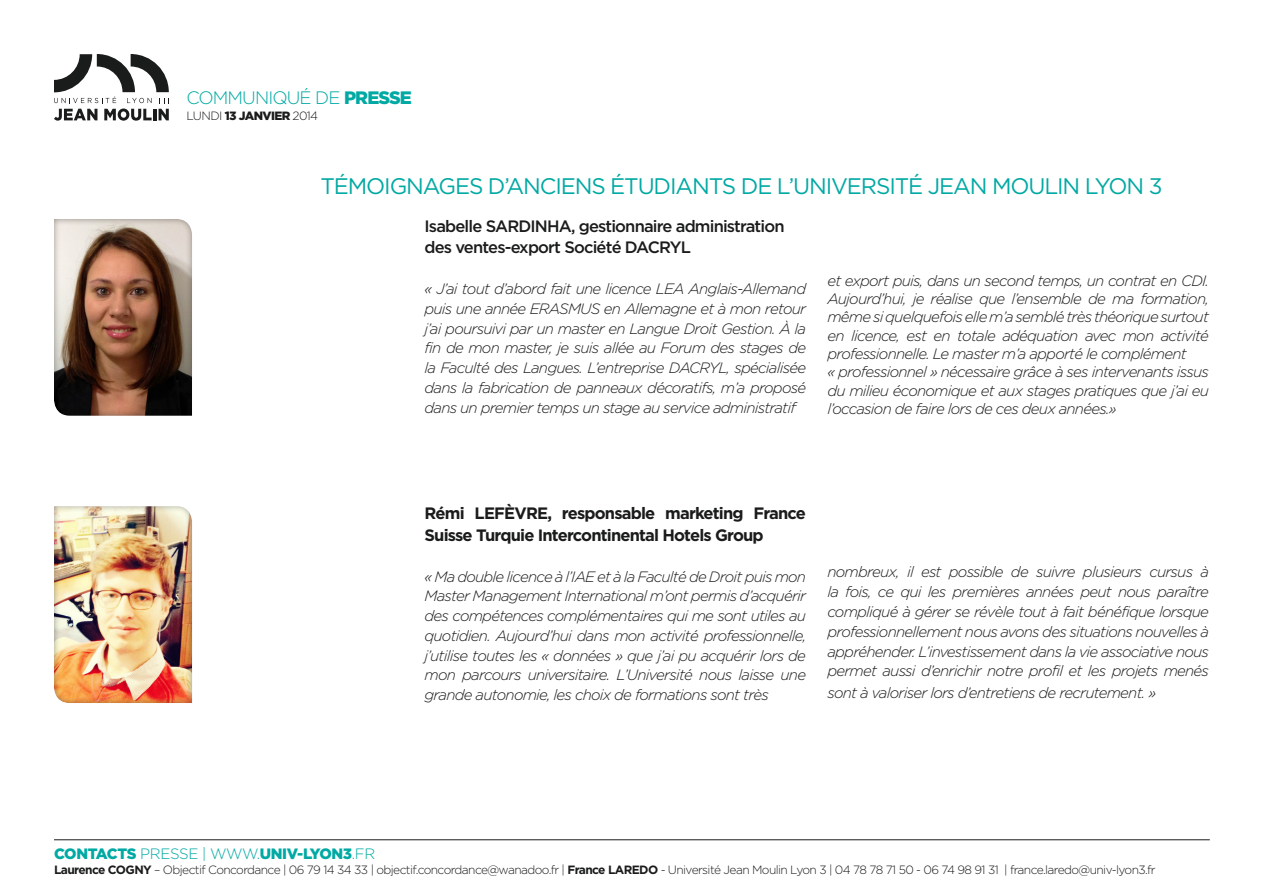
<style>
.page{position:relative;width:1263px;height:893px;background:#fff}
.page>*{position:absolute;margin:0;border:0;box-sizing:border-box;transform-origin:0 0}
.Sous-titre{font:22.5px "Gotham";letter-spacing:-.05em;color:#00a9a3}
.t1{font:300 18px "Gotham";letter-spacing:-.05em;color:#00a9a3}
.Texte{font:700 16.5px/21.5px "Gotham";letter-spacing:-.05em;color:#1a1b1b}
.Texte-2{font:500 16.5px "Gotham";letter-spacing:-.05em;color:#1a1b1b}
.Texte-3{font:italic 300 15px/19.6px "Gotham";letter-spacing:-.05em;color:#1a1b1b;text-align:justify}
.t2{font:900 15px "Gotham";letter-spacing:-.025em;color:#00a9a3}
.t3{font:300 12px "Gotham";letter-spacing:-.05em;color:#1a1b1b}
.s1{font-weight:900}
.s2{font-weight:300}
.s3{font-weight:700}
</style>
<div class="page">
<hr style="left:54px;top:839px;width:1156px;height:1px;background:#1a1b1b">
<svg style="left:54px;top:54px;width:115px;height:49px"></svg>
<svg style="left:54px;top:109px;width:43px;height:12px"></svg>
<svg style="left:104px;top:109px;width:65px;height:12px"></svg>
<div style="left:52px;top:216px;width:142px;height:200px;background:#231f20;opacity:.5"></div>
<div style="left:52px;top:504px;width:142px;height:200px;background:#231f20;opacity:.5"></div>
<p class="t1" style="left:186px;top:87px;width:227px">COMMUNIQUÉ DE <span class="s1">PRESSE</span></p>
<p class="t3" style="left:186px;top:109px;width:133px">LUNDI <span class="s1">13 JANVIER</span> 2014</p>
<p class="Sous-titre" style="left:320px;top:174px;width:843px">TÉMOIGNAGES D’ANCIENS ÉTUDIANTS DE L’UNIVERSITÉ JEAN MOULIN LYON 3</p>
<p class="Texte-2" style="left:424px;top:216px;width:362px">Isabelle SARDINHA, gestionnaire administration</p>
<p class="Texte-2" style="left:424px;top:238px;width:268px">des ventes-export Société DACRYL</p>
<p class="Texte-3" style="left:424px;top:279px;width:383px">« J’ai tout d’abord fait une licence LEA Anglais-Allemand puis une année ERASMUS en Allemagne et à mon retour j’ai poursuivi par un master en Langue Droit Gestion. À la fin de mon master, je suis allée au Forum des stages de la Faculté des Langues. L’entreprise DACRYL, spécialisée dans la fabrication de panneaux décoratifs, m’a proposé dans un premier temps un stage au service administratif</p>
<p class="Texte-3" style="left:827px;top:271px;width:383px;line-height:18.3px">et export puis, dans un second temps, un contrat en CDI.<br>Aujourd’hui, je réalise que l’ensemble de ma formation, même si quelquefois elle m’a semblé très théorique surtout en licence, est en totale adéquation avec mon activité professionnelle. Le master m’a apporté le complément</p>
<p class="Texte-3" style="left:827px;top:363px;width:383px;line-height:18.3px">« professionnel » nécessaire grâce à ses intervenants issus du milieu économique et aux stages pratiques que j’ai eu l’occasion de faire lors de ces deux années.»</p>
<p class="Texte" style="left:424px;top:502px;width:383px">Rémi LEFÈVRE, responsable marketing France<br>Suisse Turquie Intercontinental Hotels Group</p>
<p class="Texte-3" style="left:424px;top:567px;width:383px">« Ma double licence à l’IAE et à la Faculté de Droit puis mon Master Management International m’ont permis d’acquérir des compétences complémentaires qui me sont utiles au quotidien. Aujourd’hui dans mon activité professionnelle, j’utilise toutes les « données » que j’ai pu acquérir lors de mon parcours universitaire. L’Université nous laisse une grande autonomie, les choix de formations sont très</p>
<p class="Texte-3" style="left:827px;top:562px;width:383px">nombreux, il est possible de suivre plusieurs cursus à la fois, ce qui les premières années peut nous paraître compliqué à gérer se révèle tout à fait bénéfique lorsque professionnellement nous avons des situations nouvelles à appréhender. L’investissement dans la vie associative nous permet aussi d’enrichir notre profil et les projets menés</p>
<p class="Texte-3" style="left:827px;top:683px;width:330px">sont à valoriser lors d’entretiens de recrutement. »</p>
<p class="t2" style="left:54px;top:845px;width:323px">CONTACTS <span class="s2">PRESSE | WWW.</span>UNIV-LYON3<span class="s2">.FR</span></p>
<p class="t3" style="left:54px;top:863px;width:1103px"><span class="s3">Laurence COGNY</span> – Objectif Concordance | 06 79 14 34 33 | objectif.concordance@wanadoo.fr | <span class="s3">France LAREDO</span> - Université Jean Moulin Lyon 3 | 04 78 78 71 50 - 06 74 98 91 31 | france.laredo@univ-lyon3.fr</p>
</div>
